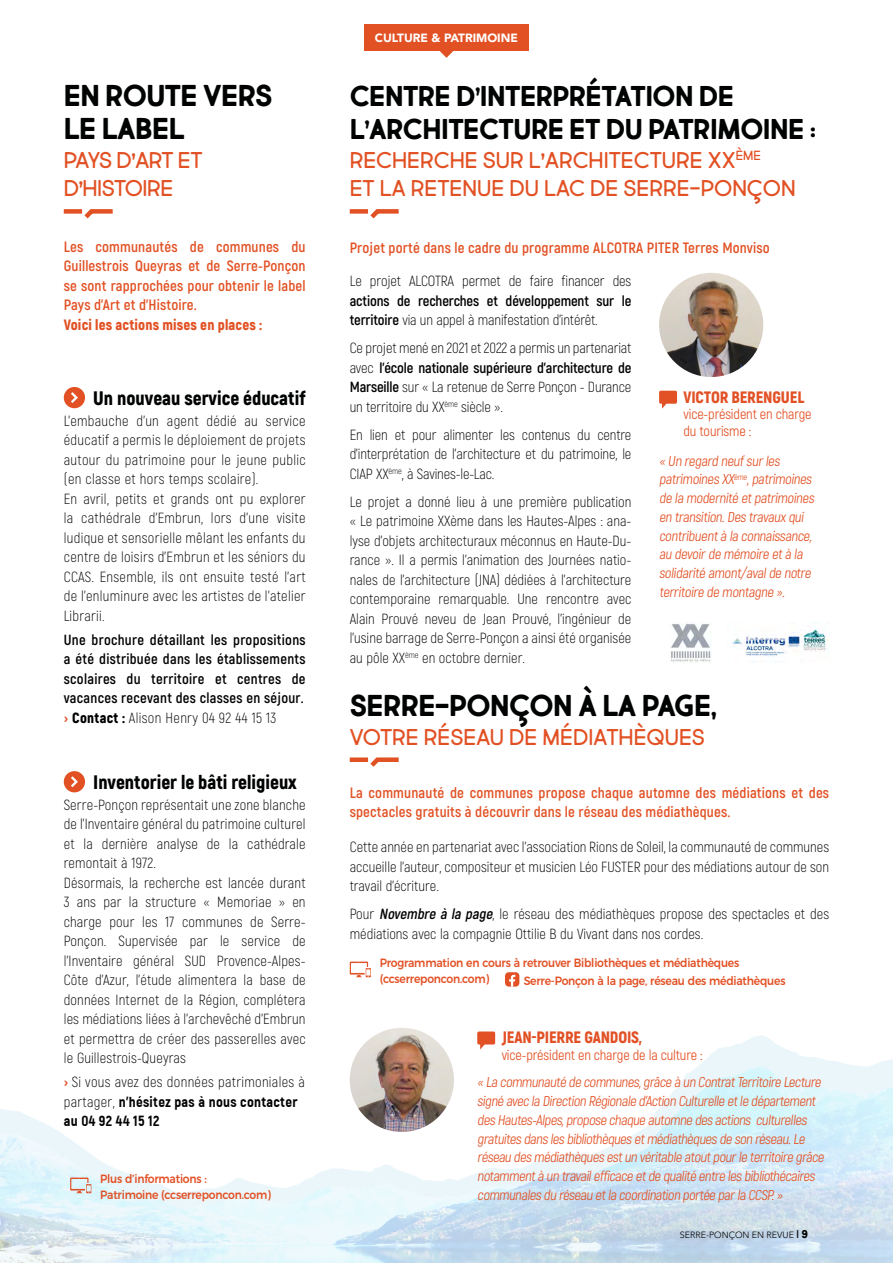
<style>
.page{position:relative;width:893px;height:1263px;background:#fff}
.page>*{position:absolute;margin:0;border:0;box-sizing:border-box;transform-origin:0 0}
.t1{font:700 30px/33px "Market Fresh";letter-spacing:-.02em;color:#010202}
.t2{font:700 28.5px/33px "Market Fresh";letter-spacing:-.02em;color:#010202}
.t3{font:22.5px/28.5px "Market Fresh";color:#e25124}
.t4{font:22.5px/28.5px "Market Fresh";letter-spacing:-.02em;color:#e25124}
.t5{font:900 19.5px "Akrobat";color:#010202}
.t6{font:900 16.5px "Akrobat";letter-spacing:-.01em;color:#e25125}
.t7{font:700 15px/19.5px "Akrobat";letter-spacing:.01em;color:#e25124;text-align:justify}
.t8{font:900 15px "Akrobat";letter-spacing:.01em;color:#e25124}
.t9{font:300 14.7px/19.5px "Akrobat";letter-spacing:.01em;color:#000}
.t10{font:700 14.7px/19.5px "Akrobat";letter-spacing:.02em;color:#000}
.t11{font:700 14.7px/19.5px "Akrobat";letter-spacing:-.01em;color:#000}
.t12{font:300 14.7px "Akrobat";letter-spacing:-.01em;color:#000}
.t13{font:14.25px/18.8px "Akrobat";letter-spacing:-.01em;color:#e25125}
.t14{font:500 12px/16.5px "Montserrat";letter-spacing:-.02em;color:#e25125;scale:.9 1}
.t15{font:900 11.85px "Avenir LT Std";color:#fff}
.t16{font:300 9px "Avenir LT Std";color:#000}
.s1{font-weight:800;color:#e25125}
.s2{font-weight:900}
.s3{font-weight:300}
.s4{font-weight:800}
.s5{font-weight:700}
.s6{font-weight:700;font-style:italic}
.s7{font-family:"Market Fresh";font-weight:400;font-size:11.25px}
.s8{font-family:"Market Fresh";font-weight:700;font-size:11.25px}
</style>
<div class="page">
<svg style="left:0;top:1035px;width:893px;height:228px"></svg>
<img style="left:4px;top:1067px;width:757px;height:141px">
<div style="left:364px;top:24px;width:165px;height:26px;background:#e25124"></div>
<svg style="left:438px;top:50px;width:17px;height:8px"></svg>
<div style="left:64px;top:209px;width:18px;height:5px;background:#e25124"></div>
<svg style="left:80px;top:209px;width:33px;height:10px"></svg>
<svg style="left:64px;top:387px;width:21px;height:21px"></svg>
<svg style="left:64px;top:771px;width:21px;height:21px"></svg>
<svg style="left:70px;top:1177px;width:21px;height:16px"></svg>
<div style="left:350px;top:757px;width:18px;height:5px;background:#e25124"></div>
<svg style="left:366px;top:757px;width:33px;height:10px"></svg>
<svg style="left:350px;top:961px;width:21px;height:16px"></svg>
<div style="left:505px;top:972px;width:14px;height:14px;background:#e25125;border-radius:4px"></div>
<svg style="left:509px;top:975px;width:6px;height:11px"></svg>
<img style="left:350px;top:1028px;width:104px;height:104px;border-radius:52px">
<svg style="left:477px;top:1031px;width:18px;height:18px"></svg>
<div style="left:350px;top:209px;width:18px;height:5px;background:#e25124"></div>
<svg style="left:366px;top:209px;width:33px;height:10px"></svg>
<img style="left:659px;top:273px;width:104px;height:104px;border-radius:52px">
<svg style="left:659px;top:391px;width:18px;height:18px"></svg>
<img style="left:670px;top:623px;width:41px;height:40px">
<img style="left:732px;top:622px;width:97px;height:41px">
<h1 class="t1" style="left:64px;top:79px;width:210px">EN ROUTE VERS<br>LE LABEL</h1>
<h3 class="t4" style="left:64px;top:145px;width:140px">PAYS D’ART ET<br>D’HISTOIRE</h3>
<p class="t7" style="left:64px;top:237px;width:243px">Les communautés de communes du Guillestrois Queyras et de Serre-Ponçon se sont rapprochées pour obtenir le label Pays d’Art et d’Histoire.</p>
<p class="t8" style="left:64px;top:315px;width:200px">Voici les actions mises en places :</p>
<h3 class="t5" style="left:93px;top:386px;width:214px">Un nouveau service éducatif</h3>
<p class="t9" style="left:64px;top:411px;width:243px">L’embauche d’un agent dédié au service éducatif a permis le déploiement de projets autour du patrimoine pour le jeune public (en classe et hors temps scolaire).<br>En avril, petits et grands ont pu explorer la cathédrale d’Embrun, lors d’une visite ludique et sensorielle mêlant les enfants du centre de loisirs d’Embrun et les séniors du CCAS. Ensemble, ils ont ensuite testé l’art de l’enluminure avec les artistes de l’atelier Librarii.</p>
<p class="t10" style="left:64px;top:630px;width:243px">Une brochure détaillant les propositions a été distribuée dans les établissements scolaires du territoire et centres de vacances recevant des classes en séjour. <span class="s1">›</span> <span class="s2">Contact :</span> <span class="s3">Alison Henry 04 92 44 15 13</span></p>
<h3 class="t5" style="left:93px;top:770px;width:205px">Inventorier le bâti religieux</h3>
<p class="t9" style="left:64px;top:795px;width:243px">Serre-Ponçon représentait une zone blanche de l’Inventaire général du patrimoine culturel et la dernière analyse de la cathédrale remontait à 1972.<br>Désormais, la recherche est lancée durant 3 ans par la structure « Memoriae » en charge pour les 17 communes de Serre-Ponçon. Supervisée par le service de l’Inventaire général SUD Provence-Alpes-Côte d’Azur, l’étude alimentera la base de données Internet de la Région, complétera les médiations liées à l’archevêché d’Embrun et permettra de créer des passerelles avec le Guillestrois-Queyras</p>
<p class="t9" style="left:64px;top:1072px;width:243px"><span class="s1">›</span> Si vous avez des données patrimoniales à partager, <span class="s4">n’hésitez pas à nous contacter au 04 92 44 15 12</span></p>
<p class="t14" style="left:100px;top:1169px;width:191px">Plus d’informations :<br>Patrimoine (ccserreponcon.com)</p>
<p class="t15" style="left:375px;top:30px;width:144px">CULTURE &amp; PATRIMOINE</p>
<h2 class="t2" style="left:350px;top:79px;width:468px">CENTRE D’INTERPRÉTATION DE<br>L’ARCHITECTURE ET DU PATRIMOINE :</h2>
<h3 class="t3" style="left:350px;top:145px;width:447px">RECHERCHE SUR L’ARCHITECTURE XX<sup>ÈME<br></sup>ET LA RETENUE DU LAC DE SERRE-PONÇON</h3>
<p class="t7" style="left:350px;top:237px;width:421px">Projet porté dans le cadre du programme ALCOTRA PITER Terres Monviso</p>
<p class="t12" style="left:350px;top:272px;width:283px">Le projet ALCOTRA permet de faire financer des</p>
<p class="t11" style="left:350px;top:291px;width:283px">actions de recherches et développement sur le territoire <span class="s3">via un appel à manifestation d’intérêt.</span></p>
<p class="t9" style="left:350px;top:338px;width:283px;text-align:justify">Ce projet mené en 2021 et 2022 a permis un partenariat avec <span class="s5">l’école nationale supérieure d’architecture de Marseille</span> sur « La retenue de Serre Ponçon - Durance un territoire du XX<sup>ème</sup> siècle ».</p>
<p class="t9" style="left:350px;top:425px;width:283px;text-align:justify">En lien et pour alimenter les contenus du centre d’interprétation de l’architecture et du patrimoine, le CIAP XX<sup>ème</sup>, à Savines-le-Lac.</p>
<p class="t9" style="left:350px;top:492px;width:283px;text-align:justify">Le projet a donné lieu à une première publication « Le patrimoine XXème dans les Hautes-Alpes : ana&shy;lyse d’objets architecturaux méconnus en Haute-Du&shy;rance ». Il a permis l’animation des Journées natio&shy;nales de l’architecture (JNA) dédiées à l’architecture contemporaine remarquable. Une rencontre avec Alain Prouvé neveu de Jean Prouvé, l’ingénieur de l’usine barrage de Serre-Ponçon a ainsi été organisée au pôle XX<sup>ème</sup> en octobre dernier.</p>
<p class="t6" style="left:683px;top:386px;width:122px">VICTOR BERENGUEL</p>
<p class="t13" style="left:683px;top:406px;width:130px;line-height:16.5px">vice-président en charge du tourisme :</p>
<p class="t13" style="left:659px;top:451px;width:159px">« Un regard neufsurles patrimoines XX<sup>ème</sup>,patrimoines de la modernité etpatrimoines en transition.Des travaux qui contribuentà la connaissance, au devoirde mémoire età la solidarité amont/avalde notre territoire de montagne ».</p>
<h1 class="t1" style="left:350px;top:689px;width:369px">SERRE-PONÇON À LA PAGE,</h1>
<h3 class="t3" style="left:350px;top:722px;width:357px">VOTRE RÉSEAU DE MÉDIATHÈQUES</h3>
<p class="t7" style="left:350px;top:782px;width:481px">La communauté de communes propose chaque automne des médiations et des spectacles gratuits à découvrir dans le réseau des médiathèques.</p>
<p class="t9" style="left:350px;top:837px;width:481px;text-align:justify">Cette année en partenariat avec l’association Rions de Soleil, la communauté de communes accueille l’auteur, compositeur et musicien Léo FUSTER pour des médiations autour de son travail d’écriture.</p>
<p class="t9" style="left:350px;top:904px;width:481px">Pour <span class="s6">Novembre à la page</span>, le réseau des médiathèques propose des spectacles et des médiations avec la compagnie Ottilie B du Vivant dans nos cordes.</p>
<p class="t14" style="left:380px;top:953px;width:401px">Programmation en cours à retrouver Bibliothèques et médiathèques (ccserreponcon.com)</p>
<p class="t14" style="left:524px;top:972px;width:292px">Serre-Ponçon à la page, réseau des médiathèques</p>
<p class="t6" style="left:502px;top:1027px;width:142px">JEAN-PIERRE GANDOIS,</p>
<p class="t13" style="left:477px;top:1041px;width:348px;line-height:27.5px;text-indent:24px">vice-président en charge de la culture :<br>« La communauté de communes,grâce à un ContratTerritoire Lecture</p>
<p class="t13" style="left:477px;top:1092px;width:351px">signé avec la Direction Régionale d’Action Culturelle etle département des Hautes-Alpes,propose chaque automne des actions culturelles gratuites dans les bibliothèques etmédiathèques de son réseau.Le réseau des médiathèques estun véritable atoutpourle territoire grâce notammentà un travailefficace etde qualité entre les bibliothécaires communales du réseau etla coordination portée parla CCSP.»</p>
<p class="t16" style="left:680px;top:1229px;width:130px">SERRE-PONÇON EN REVUE <span class="s7">ı</span> <span class="s8">9</span></p>
</div>
